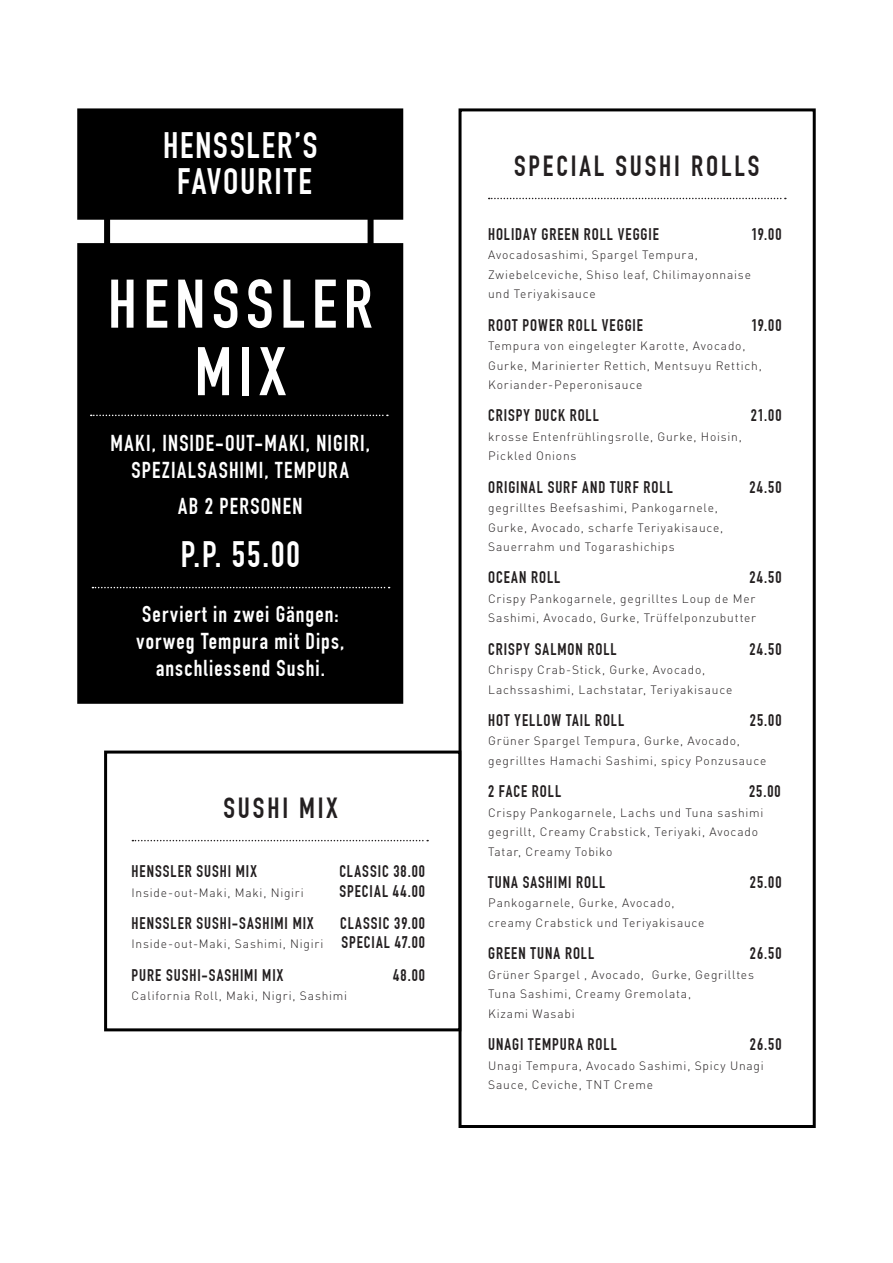
<style>
.page{position:relative;width:893px;height:1263px;background:#fff}
.page>*{position:absolute;margin:0;border:0;box-sizing:border-box;transform-origin:0 0}
.t1{font:700 67.5px/67.5px "DIN Condensed";letter-spacing:.1em;color:#fff;text-align:center}
.t2{font:700 36px/36px "DIN Condensed";letter-spacing:.055em;color:#fff;text-align:center}
.t3{font:700 28.5px "DIN Condensed";letter-spacing:.1em;color:#231f20}
.t4{font:700 22.5px/27px "DIN Condensed";letter-spacing:.05em;color:#fff;text-align:center}
.t5{font:700 16.5px "DIN Condensed";letter-spacing:.06em;color:#231f20}
.t6{font:300 12px/19.5px "DIN Pro";letter-spacing:.065em;color:#231f20}
.s1{font-family:"DIN Condensed";font-weight:700;font-size:16.5px}
</style>
<div class="page">
<div style="left:104px;top:139px;width:270px;height:374px;background:#fff;border:6px solid #000"></div>
<div style="left:459px;top:108px;width:357px;height:1020px;background:#fff;border:3px solid #000"></div>
<svg style="left:489px;top:198px;width:297px;height:1px"></svg>
<div style="left:77px;top:243px;width:326px;height:461px;background:#000"></div>
<div style="left:77px;top:108px;width:326px;height:112px;background:#000"></div>
<div style="left:104px;top:750px;width:357px;height:281px;background:#fff;border:3px solid #000"></div>
<svg style="left:132px;top:840px;width:296px;height:1px"></svg>
<svg style="left:91px;top:415px;width:297px;height:1px"></svg>
<svg style="left:92px;top:587px;width:298px;height:1px"></svg>
<p class="t2" style="left:163px;top:128px;width:156px">HENSSLER’S<br>FAVOURITE</p>
<p class="t1" style="left:108px;top:271px;width:266px">HENSSLER<br>MIX</p>
<p class="t4" style="left:110px;top:429px;width:261px">MAKI, INSIDE-OUT-MAKI, NIGIRI,<br>SPEZIALSASHIMI, TEMPURA</p>
<p class="t4" style="left:178px;top:492px;width:126px">AB 2 PERSONEN</p>
<p class="t2" style="left:181px;top:537px;width:121px">P.P. 55.00</p>
<p class="t4" style="left:142px;top:601px;width:198px">Serviert in zwei Gängen:</p>
<p class="t4" style="left:137px;top:628px;width:209px">vorweg Tempura mit Dips,</p>
<p class="t4" style="left:156px;top:655px;width:170px">anschliessend Sushi.</p>
<p class="t3" style="left:224px;top:791px;width:116px">SUSHI MIX</p>
<p class="t5" style="left:132px;top:862px;width:127px">HENSSLER SUSHI MIX</p>
<p class="t5" style="left:339px;top:862px;width:87px">CLASSIC 38.00</p>
<p class="t6" style="left:132px;top:882px;width:174px">Inside-out-Maki, Maki, Nigiri</p>
<p class="t5" style="left:339px;top:881px;width:87px">SPECIAL 44.00</p>
<p class="t5" style="left:132px;top:913px;width:184px">HENSSLER SUSHI-SASHIMI MIX</p>
<p class="t5" style="left:340px;top:913px;width:86px">CLASSIC 39.00</p>
<p class="t6" style="left:132px;top:934px;width:295px">Inside-out-Maki, Sashimi, Nigiri <span class="s1">SPECIAL 47.00</span></p>
<p class="t5" style="left:132px;top:965px;width:153px">PURE SUSHI-SASHIMI MIX</p>
<p class="t5" style="left:393px;top:965px;width:33px">48.00</p>
<p class="t6" style="left:132px;top:985px;width:217px">California Roll, Maki, Nigri, Sashimi</p>
<p class="t3" style="left:514px;top:149px;width:247px">SPECIAL SUSHI ROLLS</p>
<p class="t5" style="left:488px;top:224px;width:172px">HOLIDAY GREEN ROLL VEGGIE</p>
<p class="t5" style="left:751px;top:224px;width:32px">19.00</p>
<p class="t6" style="left:488px;top:245px;width:264px">Avocadosashimi, Spargel Tempura,<br>Zwiebelceviche, Shiso leaf, Chilimayonnaise und Teriyakisauce</p>
<p class="t5" style="left:488px;top:315px;width:156px">ROOT POWER ROLL VEGGIE</p>
<p class="t5" style="left:751px;top:315px;width:32px">19.00</p>
<p class="t6" style="left:488px;top:335px;width:275px">Tempura von eingelegter Karotte, Avocado,<br>Gurke, Marinierter Rettich, Mentsuyu Rettich,<br>Koriander-Peperonisauce</p>
<p class="t5" style="left:488px;top:406px;width:112px">CRISPY DUCK ROLL</p>
<p class="t5" style="left:751px;top:406px;width:32px">21.00</p>
<p class="t6" style="left:488px;top:426px;width:255px">krosse Entenfrühlingsrolle, Gurke, Hoisin,<br>Pickled Onions</p>
<p class="t5" style="left:488px;top:477px;width:186px">ORIGINAL SURF AND TURF ROLL</p>
<p class="t5" style="left:749px;top:477px;width:34px">24.50</p>
<p class="t6" style="left:488px;top:497px;width:237px">gegrilltes Beefsashimi, Pankogarnele,<br>Gurke, Avocado, scharfe Teriyakisauce,<br>Sauerrahm und Togarashichips</p>
<p class="t5" style="left:488px;top:568px;width:74px">OCEAN ROLL</p>
<p class="t5" style="left:749px;top:568px;width:34px">24.50</p>
<p class="t6" style="left:488px;top:588px;width:270px">Crispy Pankogarnele, gegrilltes Loup de Mer<br>Sashimi, Avocado, Gurke, Trüffelponzubutter</p>
<p class="t5" style="left:488px;top:639px;width:130px">CRISPY SALMON ROLL</p>
<p class="t5" style="left:749px;top:639px;width:34px">24.50</p>
<p class="t6" style="left:488px;top:660px;width:246px">Chrispy Crab-Stick, Gurke, Avocado,<br>Lachssashimi, Lachstatar, Teriyakisauce</p>
<p class="t5" style="left:488px;top:710px;width:138px">HOT YELLOW TAIL ROLL</p>
<p class="t5" style="left:750px;top:710px;width:33px">25.00</p>
<p class="t6" style="left:488px;top:731px;width:280px">Grüner Spargel Tempura, Gurke, Avocado, gegrilltes Hamachi Sashimi, spicy Ponzusauce</p>
<p class="t5" style="left:488px;top:782px;width:74px">2 FACE ROLL</p>
<p class="t5" style="left:749px;top:782px;width:33px">25.00</p>
<p class="t6" style="left:488px;top:802px;width:277px">Crispy Pankogarnele, Lachs und Tuna sashimi gegrillt, Creamy Crabstick, Teriyaki, Avocado<br>Tatar, Creamy Tobiko</p>
<p class="t5" style="left:488px;top:872px;width:119px">TUNA SASHIMI ROLL</p>
<p class="t5" style="left:750px;top:872px;width:33px">25.00</p>
<p class="t6" style="left:488px;top:893px;width:218px">Pankogarnele, Gurke, Avocado, creamy Crabstick und Teriyakisauce</p>
<p class="t5" style="left:488px;top:944px;width:108px">GREEN TUNA ROLL</p>
<p class="t5" style="left:750px;top:944px;width:33px">26.50</p>
<p class="t6" style="left:488px;top:964px;width:267px">Grüner Spargel , Avocado, Gurke, Gegrilltes<br>Tuna Sashimi, Creamy Gremolata,<br>Kizami Wasabi</p>
<p class="t5" style="left:488px;top:1034px;width:130px">UNAGI TEMPURA ROLL</p>
<p class="t5" style="left:750px;top:1034px;width:33px">26.50</p>
<p class="t6" style="left:488px;top:1055px;width:277px">Unagi Tempura, Avocado Sashimi, Spicy Unagi<br>Sauce, Ceviche, TNT Creme</p>
</div>
